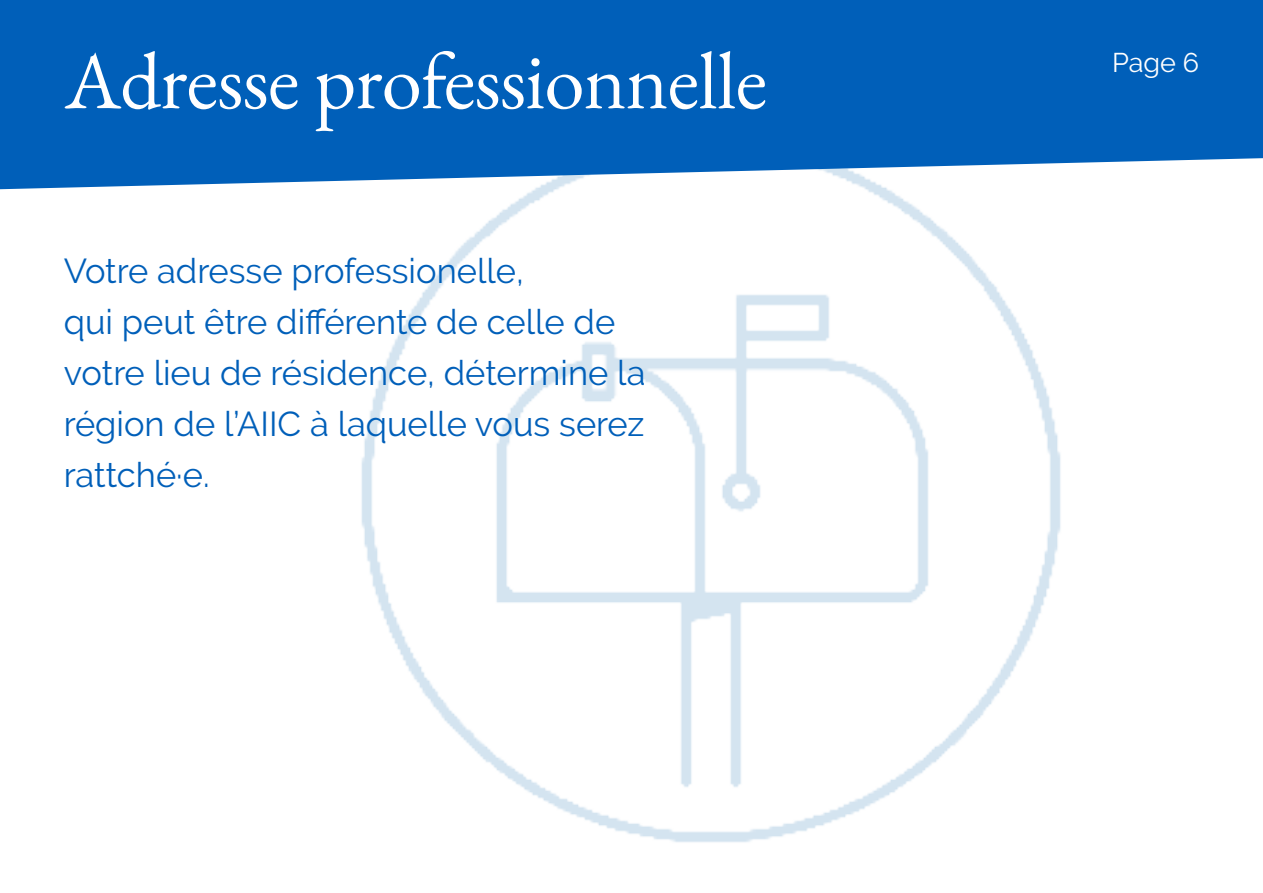
<style>
.page{position:relative;width:1263px;height:893px;background:#fff}
.page>*{position:absolute;margin:0;border:0;box-sizing:border-box;transform-origin:0 0}
.t1{font:81px "EB Garamond";letter-spacing:-.01em;color:#fff}
.t2{font:34.5px/51px "Raleway";color:#005fb9}
.t3{font:27px "Raleway";color:#fff}
</style>
<div class="page">
<img style="left:361px;top:189px;width:700px;height:653px">
<svg style="left:0;top:0;width:1263px;height:189px;background:#146bbe"></svg>
<p class="t1" style="left:65px;top:28px;width:704px">Adresse professionnelle</p>
<p class="t2" style="left:64px;top:246px;width:461px">Votre adresse professionelle,</p>
<p class="t2" style="left:64px;top:297px;width:583px">qui peut être différente de celle de votre lieu de résidence, détermine la région de l’AIIC à laquelle vous serez rattché·e.</p>
<p class="t3" style="left:1112px;top:47px;width:89px">Page 6</p>
</div>
